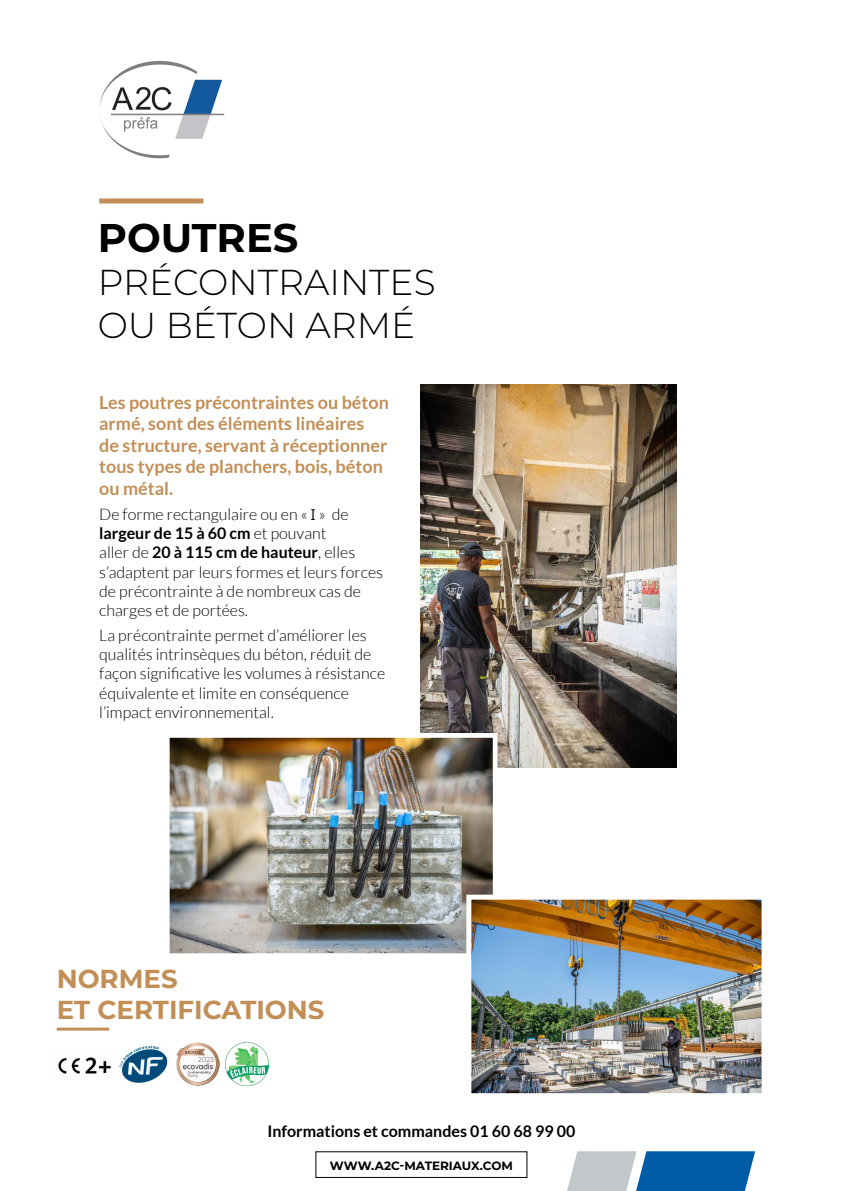
<style>
.page{position:relative;width:842px;height:1191px;background:#fff}
.page>*{position:absolute;margin:0;border:0;box-sizing:border-box;transform-origin:0 0}
.t1{font:700 40px "Montserrat";color:#000}
.t2{font:300 36px/43.2px "Montserrat";color:#000}
.t3{font:700 26px/31.2px "Montserrat";color:#c28f57}
.t4{font:700 18px/21.6px "Lato";color:#c28f57}
.t5{font:300 16px/19.2px "Lato";color:#000}
.t6{font:700 16px "Lato";color:#000}
.t7{font:700 12px "Montserrat";color:#000}
.s1{font-family:"Slabo 27 px";font-weight:400}
.s2{font-weight:700}
</style>
<div class="page">
<div style="left:99px;top:198px;width:104px;height:5px;background:#c28f57"></div>
<svg style="left:567px;top:1151px;width:188px;height:40px;background:#598fba"></svg>
<img style="left:99px;top:60px;width:126px;height:99px">
<div style="left:315px;top:1151px;width:212px;height:27px;border:1px solid #000"></div>
<img style="left:421px;top:384px;width:255px;height:383px">
<img style="left:169px;top:730px;width:331px;height:224px">
<img style="left:464px;top:892px;width:298px;height:202px">
<hr style="left:57px;top:1027px;width:52px;height:3px;background:#c28f57">
<img style="left:58px;top:1057px;width:53px;height:17px">
<img style="left:119px;top:1045px;width:49px;height:38px">
<img style="left:177px;top:1042px;width:43px;height:43px">
<img style="left:225px;top:1042px;width:43px;height:43px">
<h1 class="t1" style="left:98px;top:211px;width:202px">POUTRES</h1>
<h2 class="t2" style="left:98px;top:260px;width:339px">PRÉCONTRAINTES<br>OU BÉTON ARMÉ</h2>
<p class="t4" style="left:99px;top:391px;width:291px">Les poutres précontraintes ou béton armé, sont des éléments linéaires<br>de structure, servant à réceptionner tous types de planchers, bois, béton ou métal.</p>
<p class="t5" style="left:99px;top:505px;width:285px">De forme rectangulaire ou en « <span class="s1">I</span> » de <span class="s2">largeur de 15 à 60 cm</span> et pouvant<br>aller de <span class="s2">20 à 115 cm de hauteur</span>, elles s’adaptent par leurs formes et leurs forces de précontrainte à de nombreux cas de charges et de portées.</p>
<p class="t5" style="left:99px;top:625px;width:287px">La précontrainte permet d’améliorer les qualités intrinsèques du béton, réduit de façon significative les volumes à résistance équivalente et limite en conséquence l’impact environnemental.</p>
<h3 class="t3" style="left:57px;top:962px;width:269px">NORMES<br>ET CERTIFICATIONS</h3>
<p class="t6" style="left:267px;top:1121px;width:309px">Informations et commandes 01 60 68 99 00</p>
<p class="t7" style="left:330px;top:1158px;width:185px">WWW.A2C-MATERIAUX.COM</p>
</div>
